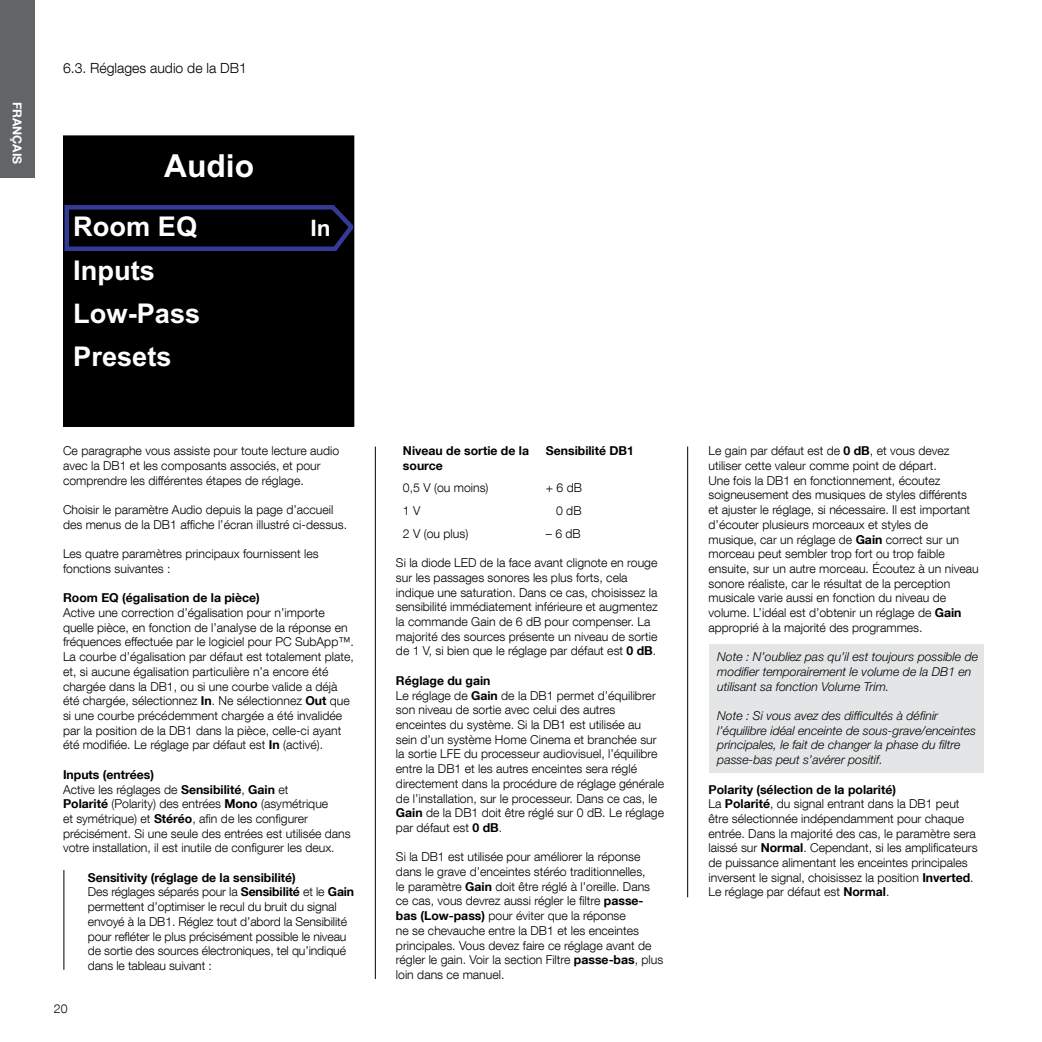
<style>
.page{position:relative;width:1042px;height:1042px;background:#fff}
.page>*{position:absolute;margin:0;border:0;box-sizing:border-box;transform-origin:0 0}
.t1{font:700 31.68px "Arial";color:#fff}
.t2{font:700 27.12px/43.1px "Arial";color:#fff}
.t3{font:700 22.75px "Arial";color:#fff}
.t4{font:300 14px "Helvetica Neue LT Com";color:#000}
.t5{font:300 12.25px/14.7px "Helvetica Neue LT Com";color:#000}
.t6{font:italic 300 12.25px/14.7px "Helvetica Neue";color:#000}
.t7{font:700 12.25px/14.7px "Helvetica Neue LT Com";color:#000}
.t8{font:700 12.25px "Helvetica Neue LT Com";color:#fff}
.s1{font-weight:700}
</style>
<div class="page">
<div style="left:0;top:0;width:35px;height:178px;background:#636466"></div>
<div style="left:709px;top:644px;width:275px;height:128px;background:#e4e5e6"></div>
<hr style="left:375px;top:446px;width:1px;height:533px;background:#000">
<hr style="left:687px;top:446px;width:1px;height:451px;background:#000">
<hr style="left:63px;top:870px;width:1px;height:100px;background:#000">
<div style="left:64px;top:136px;width:290px;height:290px;background:#000"></div>
<svg style="left:65px;top:205px;width:287px;height:46px"></svg>
<div style="left:63px;top:135px;width:291px;height:292px;border:1px solid #000"></div>
<p class="t8" style="left:25px;top:102px;width:64px;rotate:90deg">FRANÇAIS</p>
<p class="t4" style="left:63px;top:59px;width:185px">6.3. Réglages audio de la DB1</p>
<h1 class="t1" style="left:164px;top:145px;width:91px">Audio</h1>
<h2 class="t2" style="left:73px;top:206px;width:125px">Room EQ</h2>
<h3 class="t3" style="left:311px;top:213px;width:22px">In</h3>
<h2 class="t2" style="left:73px;top:249px;width:128px">Inputs<br>Low-Pass<br>Presets</h2>
<p class="t5" style="left:63px;top:443px;width:278px">Ce paragraphe vous assiste pour toute lecture audio avec la DB1 et les composants associés, et pour comprendre les différentes étapes de réglage.</p>
<p class="t5" style="left:63px;top:502px;width:286px">Choisir le paramètre Audio depuis la page d’accueil des menus de la DB1 affiche l’écran illustré ci-dessus.</p>
<p class="t5" style="left:63px;top:546px;width:257px">Les quatre paramètres principaux fournissent les fonctions suivantes :</p>
<p class="t7" style="left:63px;top:590px;width:198px">Room EQ (égalisation de la pièce)</p>
<p class="t5" style="left:63px;top:605px;width:292px">Active une correction d’égalisation pour n’importe quelle pièce, en fonction de l’analyse de la réponse en fréquences effectuée par le logiciel pour PC SubApp™.<br>La courbe d’égalisation par défaut est totalement plate, et, si aucune égalisation particulière n’a encore été chargée dans la DB1, ou si une courbe valide a déjà été chargée, sélectionnez <span class="s1">In</span>. Ne sélectionnez <span class="s1">Out</span> que si une courbe précédemment chargée a été invalidée par la position de la DB1 dans la pièce, celle-ci ayant été modifiée. Le réglage par défaut est <span class="s1">In</span> (activé).</p>
<p class="t5" style="left:63px;top:767px;width:289px"><span class="s1">Inputs (entrées)<br></span>Active les réglages de <span class="s1">Sensibilité</span>, <span class="s1">Gain</span> et<br><span class="s1">Polarité</span> (Polarity) des entrées <span class="s1">Mono</span> (asymétrique<br>et symétrique) et <span class="s1">Stéréo</span>, afin de les configurer précisément. Si une seule des entrées est utilisée dans votre installation, il est inutile de configurer les deux.</p>
<p class="t5" style="left:88px;top:870px;width:268px"><span class="s1">Sensitivity (réglage de la sensibilité)<br></span>Des réglages séparés pour la <span class="s1">Sensibilité</span> et le <span class="s1">Gain </span>permettent d’optimiser le recul du bruit du signal envoyé à la DB1. Réglez tout d’abord la Sensibilité pour refléter le plus précisément possible le niveau de sortie des sources électroniques, tel qu’indiqué dans le tableau suivant :</p>
<p class="t5" style="left:54px;top:1001px;width:15px">20</p>
<p class="t7" style="left:403px;top:443px;width:128px">Niveau de sortie de la source</p>
<p class="t7" style="left:546px;top:443px;width:90px">Sensibilité DB1</p>
<p class="t5" style="left:403px;top:480px;width:87px">0,5 V (ou moins)</p>
<p class="t5" style="left:546px;top:480px;width:38px">+ 6 dB</p>
<p class="t5" style="left:403px;top:503px;width:19px">1 V</p>
<p class="t5" style="left:556px;top:503px;width:27px">0 dB</p>
<p class="t5" style="left:403px;top:526px;width:67px">2 V (ou plus)</p>
<p class="t5" style="left:546px;top:526px;width:36px">– 6 dB</p>
<p class="t5" style="left:396px;top:555px;width:263px">Si la diode LED de la face avant clignote en rouge sur les passages sonores les plus forts, cela indique une saturation. Dans ce cas, choisissez la sensibilité immédiatement inférieure et augmentez la commande Gain de 6 dB pour compenser. La majorité des sources présente un niveau de sortie de 1 V, si bien que le réglage par défaut est <span class="s1">0 dB</span>.</p>
<p class="t5" style="left:396px;top:673px;width:270px"><span class="s1">Réglage du gain<br></span>Le réglage de <span class="s1">Gain</span> de la DB1 permet d’équilibrer son niveau de sortie avec celui des autres enceintes du système. Si la DB1 est utilisée au sein d’un système Home Cinema et branchée sur la sortie LFE du processeur audiovisuel, l’équilibre entre la DB1 et les autres enceintes sera réglé directement dans la procédure de réglage générale de l’installation, sur le processeur. Dans ce cas, le <span class="s1">Gain</span> de la DB1 doit être réglé sur 0 dB. Le réglage par défaut est <span class="s1">0 dB</span>.</p>
<p class="t5" style="left:396px;top:849px;width:269px">Si la DB1 est utilisée pour améliorer la réponse dans le grave d’enceintes stéréo traditionnelles,<br>le paramètre <span class="s1">Gain</span> doit être réglé à l’oreille. Dans ce cas, vous devrez aussi régler le filtre <span class="s1">passe&shy;bas (Low-pass)</span> pour éviter que la réponse<br>ne se chevauche entre la DB1 et les enceintes principales. Vous devez faire ce réglage avant de régler le gain. Voir la section Filtre <span class="s1">passe-bas</span>, plus loin dans ce manuel.</p>
<p class="t5" style="left:708px;top:443px;width:272px">Le gain par défaut est de <span class="s1">0 dB</span>, et vous devez utiliser cette valeur comme point de départ.<br>Une fois la DB1 en fonctionnement, écoutez soigneusement des musiques de styles différents et ajuster le réglage, si nécessaire. Il est important d’écouter plusieurs morceaux et styles de musique, car un réglage de <span class="s1">Gain</span> correct sur un morceau peut sembler trop fort ou trop faible ensuite, sur un autre morceau. Écoutez à un niveau sonore réaliste, car le résultat de la perception musicale varie aussi en fonction du niveau de volume. L’idéal est d’obtenir un réglage de <span class="s1">Gain </span>approprié à la majorité des programmes.</p>
<p class="t6" style="left:717px;top:649px;width:262px">Note : N’oubliez pas qu’il est toujours possible de modifier temporairement le volume de la DB1 en utilisant sa fonction Volume Trim.</p>
<p class="t6" style="left:717px;top:708px;width:260px">Note : Si vous avez des difficultés à définir l’équilibre idéal enceinte de sous-grave/enceintes principales, le fait de changer la phase du filtre passe-bas peut s’avérer positif.</p>
<p class="t5" style="left:708px;top:781px;width:271px"><span class="s1">Polarity (sélection de la polarité)<br></span>La <span class="s1">Polarité</span>, du signal entrant dans la DB1 peut être sélectionnée indépendamment pour chaque entrée. Dans la majorité des cas, le paramètre sera laissé sur <span class="s1">Normal</span>. Cependant, si les amplificateurs de puissance alimentant les enceintes principales inversent le signal, choisissez la position <span class="s1">Inverted</span>.<br>Le réglage par défaut est <span class="s1">Normal</span>.</p>
</div>
